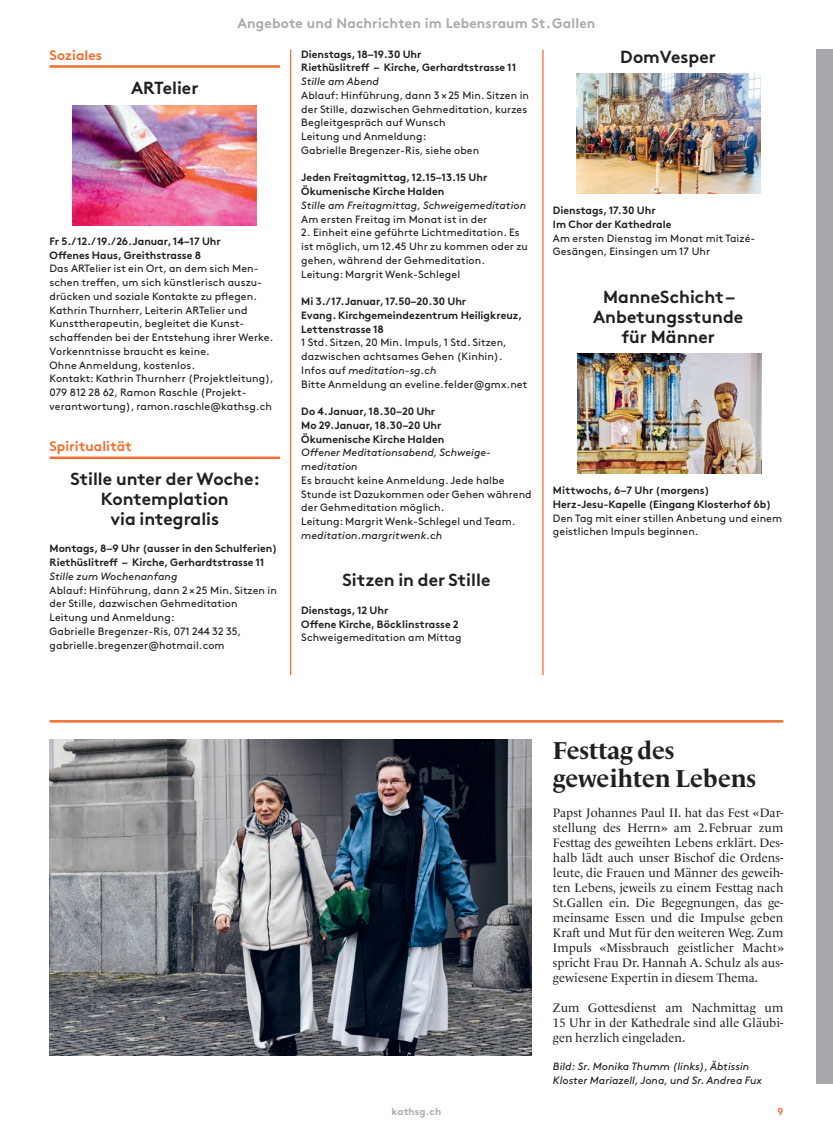
<style>
.page{position:relative;width:833px;height:1134px;background:#fff}
.page>*{position:absolute;margin:0;border:0;box-sizing:border-box;transform-origin:0 0}
.t1{font:700 25px/27.5px "Le Monde Livre Pro";letter-spacing:-.005em;color:#231f20}
.t2{font:700 17.5px/20px "Brown Pro";color:#231f20;text-align:center}
.t3{font:700 13.75px "Brown Pro";letter-spacing:.01em;color:#a8a9ad}
.t4{font:700 13.75px "Brown Pro";color:#f36e31}
.t5{font:12.5px/15px "Le Monde Livre Pro";letter-spacing:.005em;color:#231f20;text-align:justify}
.t6{font:10.62px/13.8px "Brown Pro";letter-spacing:.01em;color:#231f20}
.t7{font:700 10.62px/13.8px "Brown Pro";color:#231f20}
.t8{font:italic 10.62px/13.8px "Brown Pro";letter-spacing:.01em;color:#231f20}
.t9{font:700 10px "Brown Pro";letter-spacing:.01em;color:#a8a9ad}
.t10{font:700 10px "Brown Pro";color:#f36e31}
.s1{font-style:italic}
</style>
<div class="page">
<div style="left:816px;top:50px;width:17px;height:1034px;background:#a8a9ad"></div>
<hr style="left:542px;top:50px;width:1px;height:625px;background:#f36e31">
<hr style="left:290px;top:50px;width:1px;height:625px;background:#f36e31">
<hr style="left:50px;top:65px;width:230px;height:3px;background:#f36e31">
<hr style="left:50px;top:456px;width:230px;height:3px;background:#f36e31">
<img style="left:73px;top:105px;width:184px;height:120px">
<img style="left:576px;top:73px;width:184px;height:120px">
<img style="left:577px;top:354px;width:184px;height:120px">
<hr style="left:50px;top:720px;width:733px;height:3px;background:#f36e31">
<img style="left:50px;top:740px;width:481px;height:315px">
<p class="t3" style="left:237px;top:12px;width:359px">Angebote und Nachrichten im Lebensraum St.Gallen</p>
<p class="t4" style="left:50px;top:44px;width:54px">Soziales</p>
<h2 class="t2" style="left:131px;top:76px;width:69px">ARTelier</h2>
<p class="t7" style="left:50px;top:233px;width:173px">Fr 5./12./19./26.Januar, 14–17 Uhr<br>Offenes Haus, Greithstrasse 8</p>
<p class="t6" style="left:50px;top:261px;width:226px">Das ARTelier ist ein Ort, an dem sich Men&shy;schen treffen, um sich künstlerisch auszu&shy;drücken und soziale Kontakte zu pflegen.<br>Kathrin Thurnherr, Leiterin ARTelier und Kunsttherapeutin, begleitet die Kunst&shy;schaffenden bei der Entstehung ihrer Werke.<br>Vorkenntnisse braucht es keine.<br>Ohne Anmeldung, kostenlos.<br>Kontakt: Kathrin Thurnherr (Projektleitung), 079 812 28 62, Ramon Raschle (Projekt&shy;verantwortung), ramon.raschle@kathsg.ch</p>
<p class="t4" style="left:50px;top:435px;width:84px">Spiritualität</p>
<h2 class="t2" style="left:70px;top:467px;width:191px">Stille unter der Woche:<br>Kontemplation<br>via integralis</h2>
<p class="t7" style="left:50px;top:541px;width:229px">Montags, 8–9 Uhr (ausser in den Schulferien)<br>Riethüslitreff – Kirche, Gerhardtstrasse 11</p>
<p class="t8" style="left:50px;top:568px;width:129px">Stille zum Wochenanfang</p>
<p class="t6" style="left:50px;top:582px;width:229px">Ablauf: Hinführung, dann 2 ×25 Min. Sitzen in der Stille, dazwischen Gehmeditation Leitung und Anmeldung:<br>Gabrielle Bregenzer-Ris, 071 244 32 35, gabrielle.bregenzer@hotmail.com</p>
<p class="t7" style="left:301px;top:46px;width:216px">Dienstags, 18–19.30 Uhr<br>Riethüslitreff – Kirche, Gerhardtstrasse 11</p>
<p class="t8" style="left:301px;top:74px;width:79px">Stille am Abend</p>
<p class="t6" style="left:301px;top:87px;width:229px">Ablauf: Hinführung, dann 3 ×25 Min. Sitzen in der Stille, dazwischen Gehmeditation, kurzes Begleitgespräch auf Wunsch<br>Leitung und Anmeldung:<br>Gabrielle Bregenzer-Ris, siehe oben</p>
<p class="t7" style="left:301px;top:170px;width:188px">Jeden Freitagmittag, 12.15–13.15 Uhr<br>Ökumenische Kirche Halden</p>
<p class="t8" style="left:301px;top:197px;width:226px">Stille am Freitagmittag, Schweigemeditation</p>
<p class="t6" style="left:301px;top:211px;width:187px">Am ersten Freitag im Monat ist in der</p>
<p class="t6" style="left:301px;top:225px;width:228px">2. Einheit eine geführte Lichtmeditation. Es ist möglich, um 12.45 Uhr zu kommen oder zu gehen, während der Gehmeditation.<br>Leitung: Margrit Wenk-Schlegel</p>
<p class="t7" style="left:301px;top:293px;width:223px">Mi 3./17.Januar, 17.50–20.30 Uhr<br>Evang. Kirchgemeindezentrum Heiligkreuz,<br>Lettenstrasse 18</p>
<p class="t6" style="left:301px;top:335px;width:227px">1 Std. Sitzen, 20 Min. Impuls, 1 Std. Sitzen, dazwischen achtsames Gehen (Kinhin).<br>Infos auf <span class="s1">meditation-sg.ch<br></span>Bitte Anmeldung an eveline.felder@gmx.net</p>
<p class="t7" style="left:301px;top:403px;width:144px">Do 4.Januar, 18.30–20 Uhr<br>Mo 29.Januar, 18.30–20 Uhr<br>Ökumenische Kirche Halden</p>
<p class="t8" style="left:301px;top:445px;width:190px">Offener Meditationsabend, Schweige&shy;meditation</p>
<p class="t6" style="left:301px;top:472px;width:232px">Es braucht keine Anmeldung. Jede halbe Stunde ist Dazukommen oder Gehen während der Gehmeditation möglich.<br>Leitung: Margrit Wenk-Schlegel und Team.</p>
<p class="t8" style="left:301px;top:527px;width:142px">meditation.margritwenk.ch</p>
<h2 class="t2" style="left:342px;top:568px;width:149px">Sitzen in der Stille</h2>
<p class="t7" style="left:301px;top:602px;width:159px">Dienstags, 12 Uhr<br>Offene Kirche, Böcklinstrasse 2</p>
<p class="t6" style="left:301px;top:630px;width:162px">Schweigemeditation am Mittag</p>
<h2 class="t2" style="left:620px;top:45px;width:97px">DomVesper</h2>
<p class="t7" style="left:553px;top:202px;width:120px">Dienstags, 17.30 Uhr<br>Im Chor der Kathedrale</p>
<p class="t6" style="left:553px;top:230px;width:204px">Am ersten Dienstag im Monat mit Taizé-<br>Gesängen, Einsingen um 17 Uhr</p>
<h2 class="t2" style="left:593px;top:285px;width:152px">ManneSchicht –<br>Anbetungsstunde für Männer</h2>
<p class="t7" style="left:553px;top:482px;width:220px">Mittwochs, 6–7 Uhr (morgens)<br>Herz-Jesu-Kapelle (Eingang Klosterhof 6b)</p>
<p class="t6" style="left:553px;top:510px;width:231px">Den Tag mit einer stillen Anbetung und einem geistlichen Impuls beginnen.</p>
<h1 class="t1" style="left:553px;top:734px;width:205px">Festtag des geweihten Lebens</h1>
<p class="t5" style="left:553px;top:803px;width:233px">Papst Johannes Paul II. hat das Fest «Dar&shy;stellung des Herrn» am 2.Februar zum Festtag des geweihten Lebens erklärt. Des&shy;halb lädt auch unser Bischof die Ordens&shy;leute, die Frauen und Männer des geweih&shy;ten Lebens, jeweils zu einem Festtag nach St.Gallen ein. Die Begegnungen, das ge&shy;meinsame Essen und die Impulse geben Kraft und Mut für den weiteren Weg. Zum Impuls «Missbrauch geistlicher Macht» spricht Frau Dr. Hannah A. Schulz als aus&shy;gewiesene Expertin in diesem Thema.</p>
<p class="t5" style="left:553px;top:998px;width:232px">Zum Gottesdienst am Nachmittag um 15 Uhr in der Kathedrale sind alle Gläubi&shy;gen herzlich eingeladen.</p>
<p class="t8" style="left:553px;top:1059px;width:211px">Bild: Sr. Monika Thumm (links), Äbtissin<br>Kloster Mariazell, Jona, und Sr. Andrea Fux</p>
<p class="t9" style="left:391px;top:1103px;width:51px">kathsg.ch</p>
<p class="t10" style="left:777px;top:1103px;width:7px">9</p>
</div>
